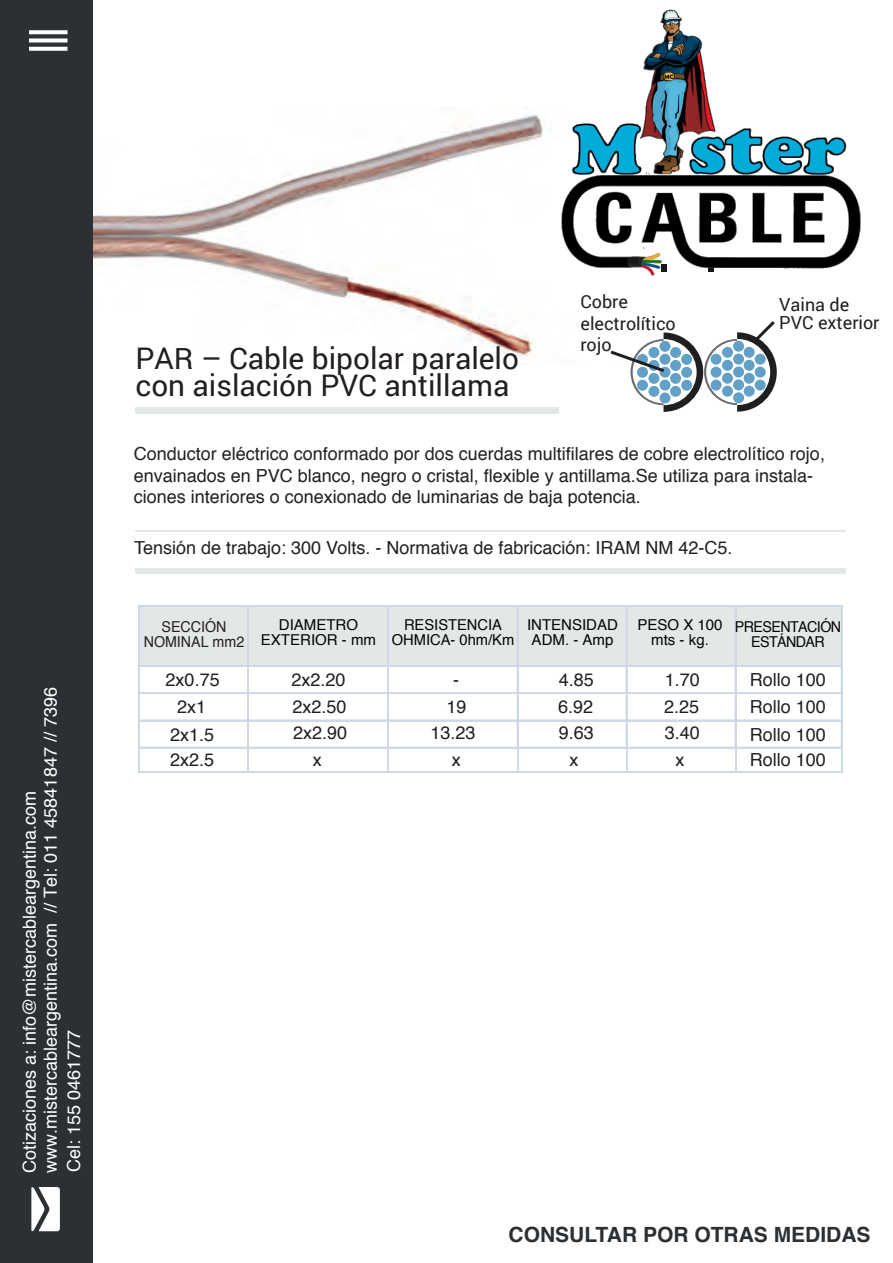
<style>
.page{position:relative;width:893px;height:1263px;background:#fff}
.page>*{position:absolute;margin:0;border:0;box-sizing:border-box;transform-origin:0 0}
.t1{font:29.7px/27px "Roboto";color:#231f20}
.t2{font:700 21px "Helvetica";color:#2c3033}
.t3{font:18px/26.7px "Helvetica";color:#231f20;text-align:center}
.t4{font:18px/21px "Helvetica";color:#fff}
.t5{font:18px/21.6px "Roboto";color:#211e1e}
.t6{font:15px/15px "Helvetica";color:#050504;text-align:center}
.t7{font:15px/15px "Helvetica";letter-spacing:-.04em;color:#050504;text-align:center;scale:.95 1}
.t8{font:15px/15px "Helvetica";color:#231f20;text-align:center;scale:.95 1}
</style>
<div class="page">
<img style="left:93px;top:114px;width:455px;height:243px">
<div style="left:135px;top:407px;width:423px;height:6px;background:#e3e8e6"></div>
<hr style="left:135px;top:530px;width:711px;height:1px;background:#e3e8e6">
<div style="left:135px;top:568px;width:711px;height:6px;background:#e3e8e6"></div>
<svg style="left:610px;top:321px;width:167px;height:91px"></svg>
<div style="left:140px;top:606px;width:701px;height:59px;background:#e3e8e6"></div>
<hr style="left:139px;top:605px;width:702px;height:1px;background:#d1d8e5">
<hr style="left:139px;top:606px;width:702px;height:1px;background:#d1d8e5">
<hr style="left:139px;top:665px;width:702px;height:2px;background:#d1d8e5">
<hr style="left:139px;top:692px;width:702px;height:1px;background:#d1d8e5">
<hr style="left:139px;top:693px;width:702px;height:1px;background:#d1d8e5">
<hr style="left:139px;top:720px;width:702px;height:1px;background:#d1d8e5">
<hr style="left:139px;top:747px;width:702px;height:1px;background:#d1d8e5">
<hr style="left:139px;top:771px;width:702px;height:2px;background:#d1d8e5">
<hr style="left:138px;top:606px;width:1px;height:142px;background:#d1d8e5">
<hr style="left:139px;top:606px;width:1px;height:167px;background:#d1d8e5">
<hr style="left:247px;top:606px;width:2px;height:167px;background:#d1d8e5">
<hr style="left:387px;top:606px;width:1px;height:142px;background:#d1d8e5">
<hr style="left:388px;top:606px;width:1px;height:167px;background:#d1d8e5">
<hr style="left:517px;top:606px;width:1px;height:167px;background:#d1d8e5">
<hr style="left:626px;top:606px;width:1px;height:167px;background:#d1d8e5">
<hr style="left:735px;top:606px;width:1px;height:167px;background:#d1d8e5">
<hr style="left:841px;top:606px;width:2px;height:167px;background:#d1d8e5">
<div style="left:0;top:0;width:93px;height:1263px;background:#2c3033"></div>
<svg style="left:31px;top:1187px;width:29px;height:45px"></svg>
<svg style="left:29px;top:30px;width:39px;height:4px"></svg>
<div style="left:29px;top:38px;width:39px;height:5px;background:#fff"></div>
<svg style="left:29px;top:47px;width:39px;height:4px"></svg>
<img style="left:561px;top:9px;width:300px;height:267px">
<p class="t4" style="left:20px;top:1173px;width:487px;rotate:-90deg">Cotizaciones a: info@mistercableargentina.com www.mistercableargentina.com // Tel: 011 45841847 // 7396</p>
<p class="t4" style="left:64px;top:1172px;width:144px;rotate:-90deg">Cel: 155 0461777</p>
<h1 class="t1" style="left:136px;top:344px;width:385px">PAR – Cable bipolar paralelo con aislación PVC antillama</h1>
<p class="t5" style="left:580px;top:290px;width:97px">Cobre electrolítico rojo</p>
<p class="t5" style="left:779px;top:294px;width:102px;line-height:18px">Vaina de<br>PVC exterior</p>
<p class="t3" style="left:134px;top:443px;width:693px;line-height:21.6px;text-align:left">Conductor eléctrico conformado por dos cuerdas multifilares de cobre electrolítico rojo, envainados en PVC blanco, negro o cristal, flexible y antillama.Se utiliza para instala&shy;ciones interiores o conexionado de luminarias de baja potencia.</p>
<p class="t3" style="left:134px;top:534px;width:600px">Tensión de trabajo: 300 Volts. - Normativa de fabricación: IRAM NM 42-C5.</p>
<p class="t8" style="left:144px;top:619px;width:107px">SECCIÓN<br>NOMINAL mm2</p>
<p class="t3" style="left:166px;top:667px;width:56px;line-height:27.5px">2x0.75<br>2x1<br>2x1.5</p>
<p class="t3" style="left:170px;top:747px;width:46px">2x2.5</p>
<p class="t6" style="left:261px;top:618px;width:117px">DIAMETRO<br>EXTERIOR - mm</p>
<p class="t6" style="left:392px;top:618px;width:124px">RESISTENCIA<br>OHMICA- 0hm/Km</p>
<p class="t6" style="left:527px;top:618px;width:92px">INTENSIDAD<br>ADM. - Amp</p>
<p class="t6" style="left:637px;top:618px;width:87px">PESO X 100 mts - kg.</p>
<p class="t7" style="left:735px;top:619px;width:113px">PRESENTACIÓN<br>ESTÁNDAR</p>
<p class="t3" style="left:292px;top:667px;width:57px">2x2.20<br>2x2.50<br>2x2.90 x</p>
<p class="t3" style="left:431px;top:667px;width:47px">-<br>19<br>13.23 x</p>
<p class="t3" style="left:558px;top:667px;width:37px">4.85<br>6.92<br>9.63 x</p>
<p class="t3" style="left:665px;top:667px;width:37px">1.70</p>
<p class="t3" style="left:750px;top:667px;width:78px;line-height:27.5px;text-align:justify">Rollo 100<br>Rollo 100<br>Rollo 100</p>
<p class="t3" style="left:664px;top:694px;width:37px">2.25<br>3.40 x</p>
<p class="t3" style="left:750px;top:747px;width:78px">Rollo 100</p>
<p class="t2" style="left:509px;top:1218px;width:364px">CONSULTAR POR OTRAS MEDIDAS</p>
</div>
